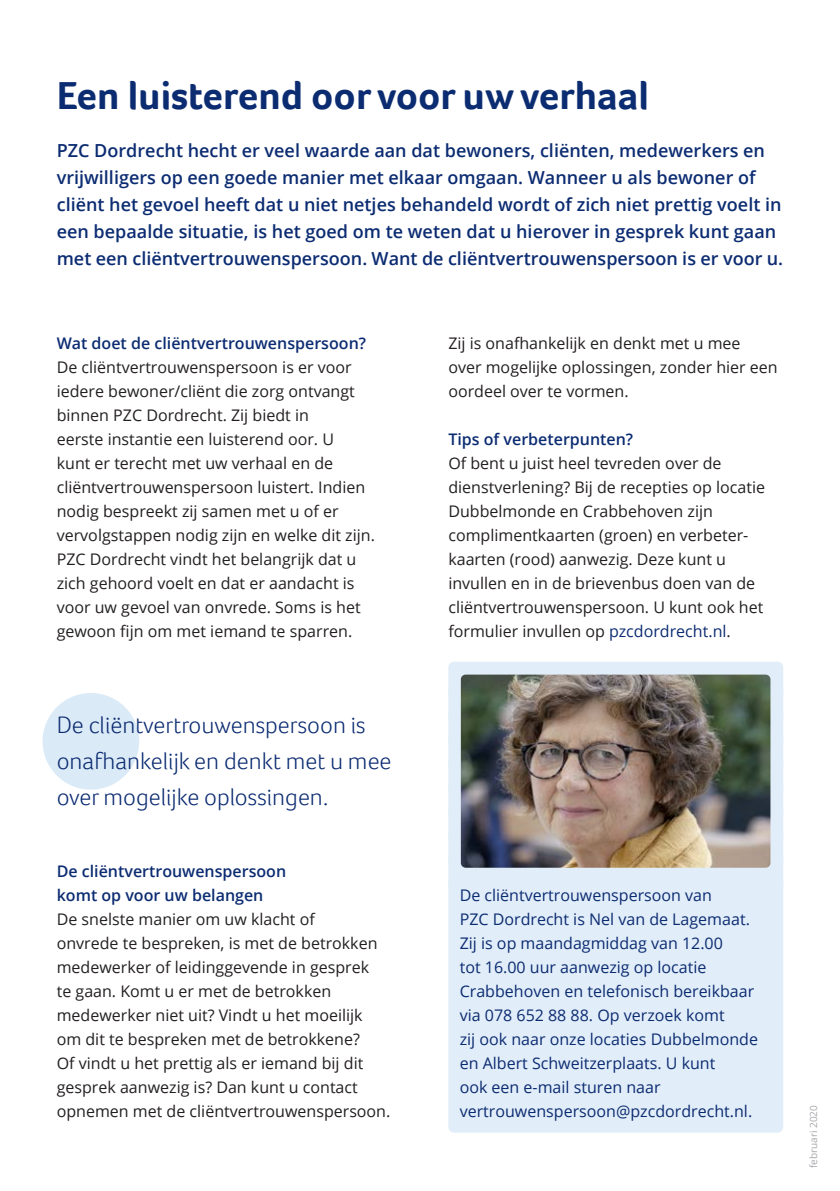
<style>
.page{position:relative;width:840px;height:1191px;background:#fff}
.page>*{position:absolute;margin:0;border:0;box-sizing:border-box;transform-origin:0 0}
.t1{font:700 40px "Foco";color:#0c2c72}
.t2{font:300 24px/36px "Foco";color:#0c2c72}
.t3{font:600 18px/27px "Open Sans";color:#0c2c72}
.t4{font:16px/24px "Open Sans";color:#231f20}
.t5{font:16px/24px "Open Sans";color:#0c2c72}
.t6{font:600 16px/24px "Open Sans";color:#0c2c72}
.t7{font:10px "Open Sans";color:#a8a9ad}
.s1{color:#0c2c72}
</style>
<div class="page">
<div style="left:43px;top:693px;width:96px;height:96px;background:#dbeaf7;border-radius:50%"></div>
<div style="left:448px;top:661px;width:334px;height:39px;background:#e1edf8;border-radius:6px"></div>
<div style="left:448px;top:685px;width:334px;height:39px;background:#e1edf8;border-radius:6px"></div>
<div style="left:448px;top:709px;width:334px;height:39px;background:#e1edf8;border-radius:6px"></div>
<div style="left:448px;top:733px;width:334px;height:39px;background:#e1edf8;border-radius:6px"></div>
<div style="left:448px;top:757px;width:334px;height:39px;background:#e1edf8;border-radius:6px"></div>
<div style="left:448px;top:781px;width:334px;height:39px;background:#e1edf8;border-radius:6px"></div>
<div style="left:448px;top:805px;width:334px;height:39px;background:#e1edf8;border-radius:6px"></div>
<div style="left:448px;top:829px;width:334px;height:39px;background:#e1edf8;border-radius:6px"></div>
<div style="left:448px;top:853px;width:334px;height:39px;background:#e1edf8;border-radius:6px"></div>
<div style="left:448px;top:877px;width:334px;height:255px;background:#e1edf8;border-radius:6px"></div>
<img style="left:460px;top:674px;width:310px;height:193px">
<h1 class="t1" style="left:57px;top:69px;width:593px">Een luisterend oor voor uw verhaal</h1>
<p class="t3" style="left:57px;top:137px;width:727px">PZC Dordrecht hecht er veel waarde aan dat bewoners, cliënten, medewerkers en vrijwilligers op een goede manier met elkaar omgaan. Wanneer u als bewoner of cliënt het gevoel heeft dat u niet netjes behandeld wordt of zich niet prettig voelt in een bepaalde situatie, is het goed om te weten dat u hierover in gesprek kunt gaan met een cliëntvertrouwenspersoon. Want de cliëntvertrouwenspersoon is er voor u.</p>
<p class="t6" style="left:57px;top:331px;width:310px">Wat doet de cliëntvertrouwenspersoon?</p>
<p class="t4" style="left:57px;top:355px;width:319px">De cliëntvertrouwenspersoon is er voor iedere bewoner/cliënt die zorg ontvangt binnen PZC Dordrecht. Zij biedt in<br>eerste instantie een luisterend oor. U<br>kunt er terecht met uw verhaal en de cliëntvertrouwenspersoon luistert. Indien nodig bespreekt zij samen met u of er vervolgstappen nodig zijn en welke dit zijn.<br>PZC Dordrecht vindt het belangrijk dat u zich gehoord voelt en dat er aandacht is voor uw gevoel van onvrede. Soms is het gewoon fijn om met iemand te sparren.</p>
<p class="t4" style="left:448px;top:331px;width:331px">Zij is onafhankelijk en denkt met u mee over mogelijke oplossingen, zonder hier een oordeel over te vormen.</p>
<p class="t6" style="left:448px;top:427px;width:186px">Tips of verbeterpunten?</p>
<p class="t4" style="left:448px;top:451px;width:318px">Of bent u juist heel tevreden over de dienstverlening? Bij de recepties op locatie Dubbelmonde en Crabbehoven zijn complimentkaarten (groen) en verbeter&shy;kaarten (rood) aanwezig. Deze kunt u invullen en in de brievenbus doen van de cliëntvertrouwenspersoon. U kunt ook het formulier invullen op <span class="s1">pzcdordrecht.nl</span>.</p>
<h2 class="t2" style="left:57px;top:707px;width:336px">De cliëntvertrouwenspersoon is onafhankelijk en denkt met u mee over mogelijke oplossingen.</h2>
<p class="t6" style="left:57px;top:859px;width:231px">De cliëntvertrouwenspersoon komt op voor uw belangen</p>
<p class="t4" style="left:57px;top:907px;width:335px">De snelste manier om uw klacht of<br>onvrede te bespreken, is met de betrokken medewerker of leidinggevende in gesprek<br>te gaan. Komt u er met de betrokken medewerker niet uit? Vindt u het moeilijk om dit te bespreken met de betrokkene?<br>Of vindt u het prettig als er iemand bij dit gesprek aanwezig is? Dan kunt u contact opnemen met de cliëntvertrouwenspersoon.</p>
<p class="t5" style="left:459px;top:883px;width:300px">De cliëntvertrouwenspersoon van<br>PZC Dordrecht is Nel van de Lagemaat.<br>Zij is op maandagmiddag van 12.00<br>tot 16.00 uur aanwezig op locatie Crabbehoven en telefonisch bereikbaar via 078 652 88 88. Op verzoek komt<br>zij ook naar onze locaties Dubbelmonde en Albert Schweitzerplaats. U kunt<br>ook een e-mail sturen naar vertrouwenspersoon@pzcdordrecht.nl.</p>
<p class="t7" style="left:806px;top:1168px;width:65px;rotate:-90deg">februari 2020</p>
</div>
